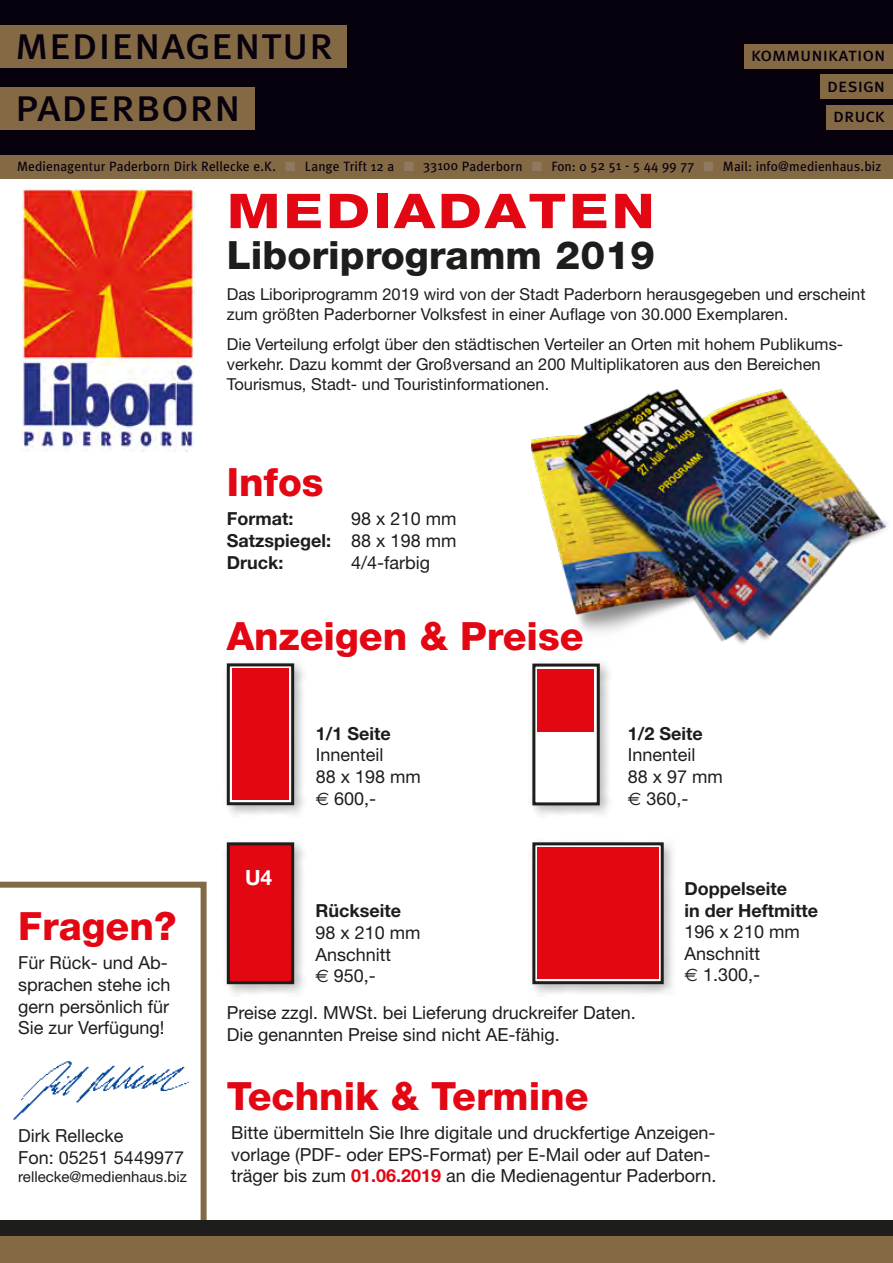
<style>
.page{position:relative;width:893px;height:1263px;background:#fff}
.page>*{position:absolute;margin:0;border:0;box-sizing:border-box;transform-origin:0 0}
.t1{font:800 48px "Helvetica Neue LT";color:#e30613;scale:1.21 1}
.t2{font:46.95px "Meta Plus Book Caps";color:#07000d}
.t3{font:800 39px "Helvetica Neue LT";color:#e30613}
.t4{font:800 39px "Helvetica Neue LT";color:#1d1d1b}
.t5{font:700 21px "Helvetica Neue LT";color:#fff}
.t6{font:19.5px/30.5px "Meta Plus Book Caps";color:#07000d;text-align:right}
.t7{font:18px/21.6px "Helvetica Neue LT";color:#1d1d1b}
.t8{font:700 18px "Helvetica Neue LT";color:#1d1d1b}
.t9{font:16.5px/19.8px "Helvetica Neue LT";color:#1d1d1b}
.t10{font:15px "Helvetica Neue LT";color:#1d1d1b}
.t11{font:13.5px "Meta Plus";letter-spacing:.005em;color:#07000d}
.s1{color:#8f7960}
.s2{font-weight:400}
.s3{font-family:"Euro Sans"}
.s4{font-weight:700;color:#e30613}
</style>
<div class="page">
<img style="left:531px;top:389px;width:357px;height:255px">
<svg style="left:0;top:882px;width:207px;height:338px"></svg>
<div style="left:0;top:1220px;width:893px;height:30px;background:#1d1d1b"></div>
<div style="left:0;top:126px;width:893px;height:52px;background:#846945"></div>
<div style="left:0;top:0;width:893px;height:154px;background:#07000d"></div>
<div style="left:0;top:25px;width:346px;height:43px;background:#846945"></div>
<div style="left:0;top:88px;width:254px;height:42px;background:#846945"></div>
<div style="left:744px;top:44px;width:149px;height:24px;background:#846945"></div>
<div style="left:820px;top:75px;width:73px;height:24px;background:#846945"></div>
<div style="left:826px;top:105px;width:67px;height:24px;background:#846945"></div>
<img style="left:21px;top:187px;width:173px;height:264px">
<div style="left:223px;top:659px;width:84px;height:158px;background:#1d1d1b;opacity:.3"></div>
<svg style="left:231px;top:667px;width:59px;height:134px"></svg>
<div style="left:227px;top:663px;width:67px;height:142px;border:3px solid #1d1d1b"></div>
<div style="left:232px;top:669px;width:56px;height:131px;background:#e30613"></div>
<div style="left:528px;top:659px;width:85px;height:159px;background:#1d1d1b;opacity:.3"></div>
<div style="left:534px;top:665px;width:64px;height:139px;background:#fff"></div>
<div style="left:532px;top:663px;width:68px;height:142px;border:3px solid #1d1d1b"></div>
<div style="left:538px;top:669px;width:56px;height:62px;background:#e30613"></div>
<div style="left:528px;top:838px;width:149px;height:158px;background:#1d1d1b;opacity:.3"></div>
<div style="left:534px;top:844px;width:128px;height:139px;background:linear-gradient(to right,#fff,#fff)"></div>
<div style="left:532px;top:842px;width:132px;height:142px;border:3px solid #1d1d1b"></div>
<div style="left:538px;top:848px;width:121px;height:131px;background:#e30613"></div>
<div style="left:223px;top:838px;width:84px;height:158px;background:#1d1d1b;opacity:.3"></div>
<div style="left:228px;top:844px;width:65px;height:139px;background:#e30613"></div>
<div style="left:227px;top:842px;width:67px;height:142px;border:3px solid #1d1d1b"></div>
<img style="left:2px;top:1051px;width:198px;height:79px">
<div style="left:0;top:1236px;width:893px;height:27px;background:#846945"></div>
<p class="t2" style="left:15px;top:15px;width:320px">medienagentur</p>
<p class="t6" style="left:751px;top:39px;width:136px">kommunikation design</p>
<p class="t2" style="left:15px;top:78px;width:228px">paderborn</p>
<p class="t6" style="left:833px;top:100px;width:54px">druck</p>
<p class="t11" style="left:17px;top:159px;width:866px">Medienagentur Paderborn Dirk Rellecke e.K. <span class="s1">■</span> Lange Trift 12 a <span class="s1">■</span> 33100 Paderborn <span class="s1">■</span> Fon: 0 52 51 - 5 44 99 77 <span class="s1">■</span> Mail: info@medienhaus.biz</p>
<p class="t1" style="left:227px;top:182px;width:355px">M E D I A D A T E N</p>
<p class="t4" style="left:227px;top:232px;width:430px">Liboriprogramm 2019</p>
<p class="t9" style="left:227px;top:284px;width:640px">Das Liboriprogramm 2019 wird von der Stadt Paderborn herausgegeben und erscheint zum größten Paderborner Volksfest in einer Auflage von 30.000 Exemplaren.</p>
<p class="t9" style="left:227px;top:334px;width:618px">Die Verteilung erfolgt über den städtischen Verteiler an Orten mit hohem Publikums&shy;verkehr. Dazu kommt der Großversand an 200 Multiplikatoren aus den Bereichen<br>Tourismus, Stadt- und Touristinformationen.</p>
<p class="t3" style="left:227px;top:459px;width:98px">Infos</p>
<p class="t8" style="left:227px;top:508px;width:68px">Format:</p>
<p class="t7" style="left:351px;top:508px;width:107px">98 x 210 mm</p>
<p class="t8" style="left:227px;top:529px;width:231px">Satzspiegel: <span class="s2">88 x 198 mm</span></p>
<p class="t8" style="left:227px;top:551px;width:58px">Druck:</p>
<p class="t7" style="left:351px;top:551px;width:81px">4/4-farbig</p>
<p class="t3" style="left:18px;top:903px;width:160px">Fragen?</p>
<p class="t7" style="left:18px;top:952px;width:154px">Für Rück- und Ab&shy;sprachen stehe ich gern persönlich für<br>Sie zur Verfügung!</p>
<p class="t7" style="left:18px;top:1125px;width:107px">Dirk Rellecke</p>
<p class="t7" style="left:18px;top:1146px;width:167px">Fon: 05251 5449977</p>
<p class="t10" style="left:18px;top:1167px;width:170px">rellecke@medienhaus.biz</p>
<p class="t3" style="left:227px;top:613px;width:358px">Anzeigen &amp; Preise</p>
<p class="t5" style="left:245px;top:864px;width:29px">U4</p>
<p class="t8" style="left:316px;top:722px;width:77px">1/1 Seite</p>
<p class="t7" style="left:316px;top:744px;width:69px">Innenteil</p>
<p class="t7" style="left:316px;top:766px;width:107px">88 x 198 mm</p>
<p class="t7" style="left:316px;top:787px;width:62px"><span class="s3">E</span> 600,-</p>
<p class="t8" style="left:315px;top:900px;width:87px">Rückseite</p>
<p class="t7" style="left:315px;top:921px;width:107px">98 x 210 mm</p>
<p class="t7" style="left:315px;top:943px;width:77px">Anschnitt</p>
<p class="t7" style="left:315px;top:965px;width:62px"><span class="s3">E</span> 950,-</p>
<p class="t8" style="left:628px;top:722px;width:77px">1/2 Seite</p>
<p class="t7" style="left:628px;top:744px;width:69px">Innenteil</p>
<p class="t7" style="left:628px;top:766px;width:97px">88 x 97 mm</p>
<p class="t7" style="left:628px;top:787px;width:62px"><span class="s3">E</span> 360,-</p>
<p class="t8" style="left:685px;top:877px;width:104px">Doppelseite</p>
<p class="t8" style="left:685px;top:899px;width:135px">in der Heftmitte</p>
<p class="t7" style="left:685px;top:921px;width:117px">196 x 210 mm</p>
<p class="t7" style="left:685px;top:942px;width:77px">Anschnitt</p>
<p class="t7" style="left:685px;top:964px;width:77px"><span class="s3">E</span> 1.300,-</p>
<p class="t7" style="left:227px;top:1002px;width:411px">Preise zzgl. MWSt. bei Lieferung druckreifer Daten.</p>
<p class="t7" style="left:227px;top:1023px;width:335px">Die genannten Preise sind nicht AE-fähig.</p>
<p class="t3" style="left:227px;top:1073px;width:363px">Technik &amp; Termine</p>
<p class="t7" style="left:231px;top:1121px;width:487px">Bitte übermitteln Sie Ihre digitale und druckfertige Anzeigen&shy;vorlage (PDF- oder EPS-Format) per E-Mail oder auf Daten&shy;träger bis zum <span class="s4">01.06.2019</span> an die Medienagentur Paderborn.</p>
</div>
